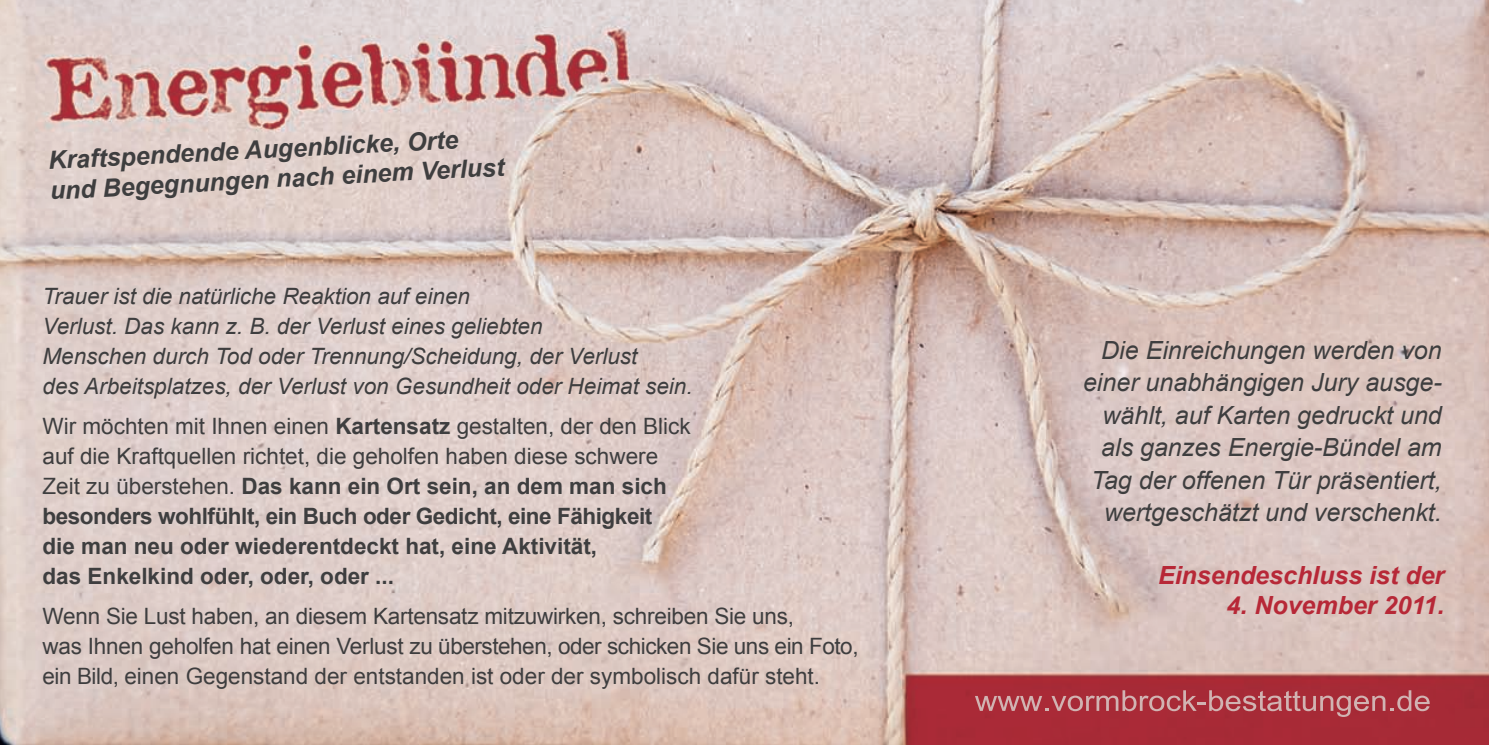
<style>
.page{position:relative;width:1489px;height:745px;background:#fff}
.page>*{position:absolute;margin:0;border:0;box-sizing:border-box;transform-origin:0 0}
.t1{font:italic 25px/32.5px "Arial";color:#3e3e3f;text-align:right}
.t2{font:italic 700 25px/30px "Arial";color:#3e3e3f}
.t3{font:italic 700 25px "Arial";color:#b72837}
.t4{font:700 22.5px/30px "Arial";color:#3e3e3f}
.t5{font:22.5px/30px "Arial";letter-spacing:-.01em;color:#3e3e3f}
.t6{font:italic 22.5px/30px "Arial";color:#3e3e3f}
.s1{font-weight:400}
</style>
<div class="page">
<img style="left:0;top:0;width:1488px;height:744px">
<svg style="left:974px;top:689px;width:455px;height:27px;background:#b14952"></svg>
<p class="t2" style="left:48px;top:146px;width:456px;rotate:-3deg">Kraftspendende Augenblicke, Orte und Begegnungen nach einem Verlust</p>
<p class="t6" style="left:43px;top:281px;width:651px">Trauer ist die natürliche Reaktion auf einen<br>Verlust. Das kann z. B. der Verlust eines geliebten<br>Menschen durch Tod oder Trennung/Scheidung, der Verlust<br>des Arbeitsplatzes, der Verlust von Gesundheit oder Heimat sein.</p>
<p class="t4" style="left:43px;top:411px;width:649px"><span class="s1">Wir möchten mit Ihnen einen</span> Kartensatz <span class="s1">gestalten, der den Blick auf die Kraftquellen richtet, die geholfen haben diese schwere Zeit zu überstehen.</span> Das kann ein Ort sein, an dem man sich besonders wohlfühlt, ein Buch oder Gedicht, eine Fähigkeit<br>die man neu oder wiederentdeckt hat, eine Aktivität,<br>das Enkelkind oder, oder, oder ...</p>
<p class="t5" style="left:43px;top:601px;width:817px">Wenn Sie Lust haben, an diesem Kartensatz mitzuwirken, schreiben Sie uns,<br>was Ihnen geholfen hat einen Verlust zu überstehen, oder schicken Sie uns ein Foto, ein Bild, einen Gegenstand der entstanden ist oder der symbolisch dafür steht.</p>
<p class="t1" style="left:1082px;top:334px;width:360px">Die Einreichungen werden von einer unabhängigen Jury ausge&shy;wählt, auf Karten gedruckt und als ganzes Energie-Bündel am<br>Tag der offenen Tür präsentiert, wertgeschätzt und verschenkt.</p>
<p class="t3" style="left:1157px;top:558px;width:288px">Einsendeschluss ist der</p>
<p class="t3" style="left:1226px;top:588px;width:219px">4. November 2011.</p>
</div>
